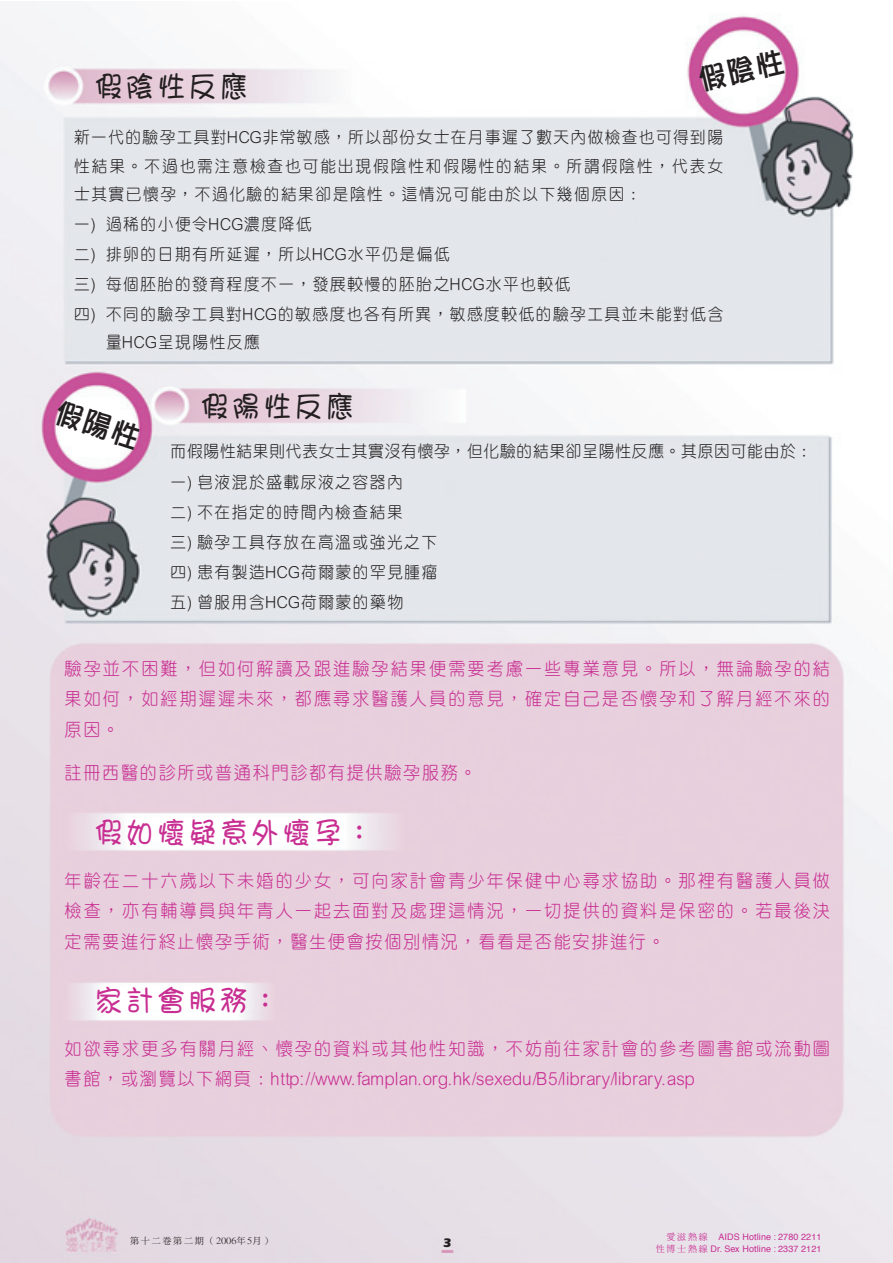
<style>
.page{position:relative;width:893px;height:1263px;background:#fff}
.page>*{position:absolute;margin:0;border:0;box-sizing:border-box;transform-origin:0 0}
.t1{font:30px "DF Girl SB HK BF";letter-spacing:.1em;color:#c82e92;scale:.95 1}
.t2{font:30px "DF Girl SB HK BF";letter-spacing:.1em;color:#231f20;scale:.95 1}
.t3{font:18px/30.6px "DF Yuan Lt HK BF";letter-spacing:.11em;color:#c82e92;text-align:justify;scale:.95 1}
.t4{font:16.5px/30.2px "DF Yuan Lt HK BF";letter-spacing:.1em;color:#231f20;scale:.95 1}
.t5{font:700 12.75px "Itc Eras";color:#231f20}
.t6{font:9px/11.7px "Helvetica";letter-spacing:.015em;color:#c82e92;text-align:right}
.t7{font:9px "DF Ming Md HK BF";letter-spacing:.2em;color:#231f20}
.s1{font-family:"DF Ming Md HK BF"}
</style>
<div class="page">
<img style="left:0;top:6px;width:893px;height:1257px">
<svg style="left:53px;top:399px;width:88px;height:51px"></svg>
<svg style="left:697px;top:48px;width:88px;height:44px"></svg>
<h1 class="t2" style="left:94px;top:71px;width:163px">假陰性反應</h1>
<p class="t4" style="left:74px;top:124px;width:685px;line-height:28px;text-align:justify">新一代的驗孕工具對HCG非常敏感，所以部份女士在月事遲了數天內做檢查也可得到陽性結果。不過也需注意檢查也可能出現假陰性和假陽性的結果。所謂假陰性，代表女士其實已懷孕，不過化驗的結果卻是陰性。這情況可能由於以下幾個原因：</p>
<p class="t4" style="left:74px;top:209px;width:685px">一) 過稀的小便令HCG濃度降低<br>二) 排卵的日期有所延遲，所以HCG水平仍是偏低<br>三) 每個胚胎的發育程度不一，發展較慢的胚胎之HCG水平也較低<br>四) 不同的驗孕工具對HCG的敏感度也各有所異，敏感度較低的驗孕工具並未能對低含</p>
<p class="t4" style="left:106px;top:328px;width:164px">量HCG呈現陽性反應</p>
<h1 class="t2" style="left:200px;top:391px;width:163px">假陽性反應</h1>
<p class="t4" style="left:171px;top:437px;width:677px">而假陽性結果則代表女士其實沒有懷孕，但化驗的結果卻呈陽性反應。其原因可能由於：一) 皂液混於盛載尿液之容器內<br>二) 不在指定的時間內檢查結果<br>三) 驗孕工具存放在高溫或強光之下<br>四) 患有製造HCG荷爾蒙的罕見腫瘤<br>五) 曾服用含HCG荷爾蒙的藥物</p>
<p class="t3" style="left:65px;top:654px;width:807px">驗孕並不困難，但如何解讀及跟進驗孕結果便需要考慮一些專業意見。所以，無論驗孕的結果如何，如經期遲遲未來，都應尋求醫護人員的意見，確定自己是否懷孕和了解月經不來的原因。</p>
<p class="t3" style="left:65px;top:758px;width:435px">註冊西醫的診所或普通科門診都有提供驗孕服務。</p>
<h1 class="t1" style="left:94px;top:817px;width:295px">假如懷疑意外懷孕：</h1>
<p class="t3" style="left:65px;top:865px;width:807px">年齡在二十六歲以下未婚的少女，可向家計會青少年保健中心尋求協助。那裡有醫護人員做檢查，亦有輔導員與年青人一起去面對及處理這情況，一切提供的資料是保密的。若最後決定需要進行終止懷孕手術，醫生便會按個別情況，看看是否能安排進行。</p>
<h1 class="t1" style="left:94px;top:986px;width:196px">家計會服務：</h1>
<p class="t3" style="left:65px;top:1034px;width:807px">如欲尋求更多有關月經、懷孕的資料或其他性知識，不妨前往家計會的參考圖書館或流動圖書館，或瀏覽以下網頁：http://www.famplan.org.hk/sexedu/B5/library/library.asp</p>
<p class="t7" style="left:130px;top:1236px;width:144px">第十二卷第二期（2006年5月）</p>
<p class="t5" style="left:443px;top:1235px;width:10px">3</p>
<p class="t6" style="left:656px;top:1231px;width:167px"><span class="s1">愛滋熱線</span> AIDS Hotline : 2780 2211<span class="s1">性博士熱線</span> Dr. Sex Hotline : 2337 2121</p>
</div>
